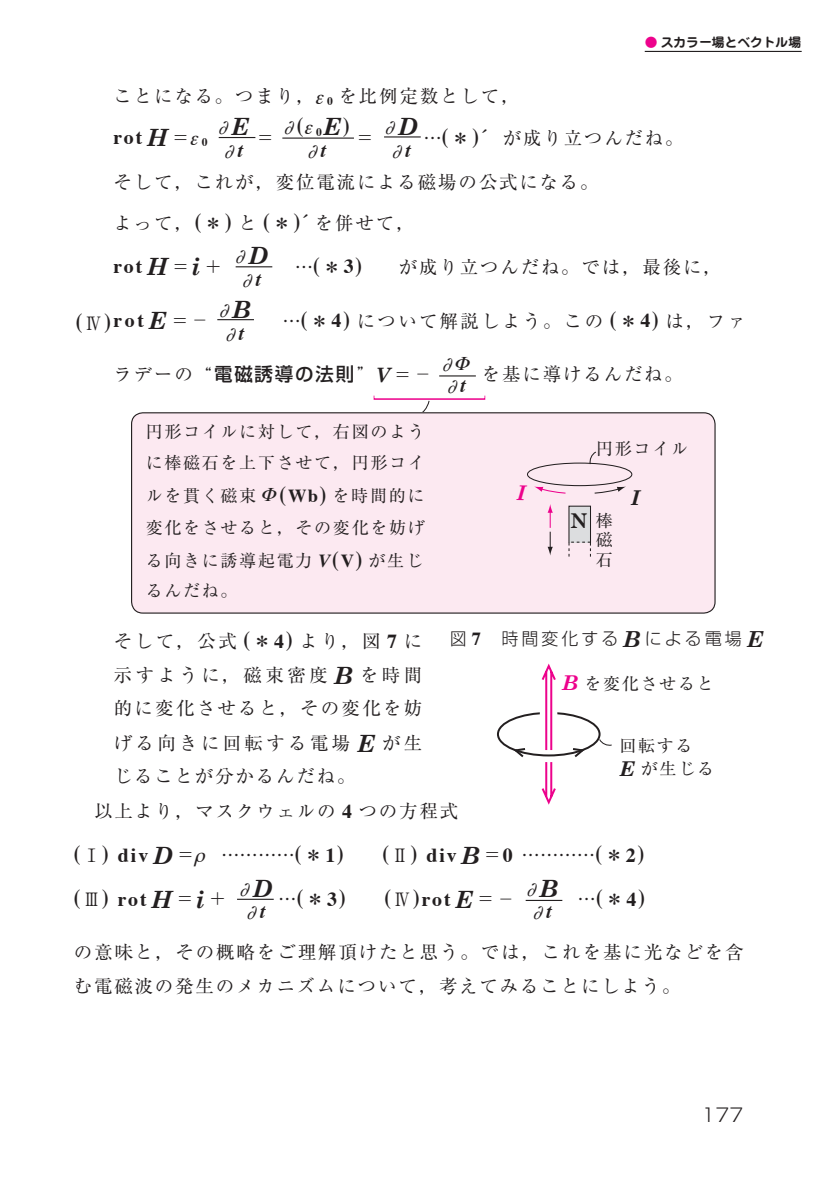
<style>
.page{position:relative;width:840px;height:1191px;background:#fff}
.page>*{position:absolute;margin:0;border:0;box-sizing:border-box;transform-origin:0 0}
.t1{font:italic 700 23.8px "Century Schoolbook";color:#231f20}
.t2{font:700 22.8px "Times";color:#231f20;scale:.87 1}
.t3{font:italic 700 20.4px "Century Schoolbook";color:#231f20}
.t4{font:700 20.4px "Century Schoolbook";color:#231f20}
.t5{font:700 19.8px "Times";letter-spacing:.1em;color:#231f20}
.t6{font:italic 700 19.8px "Times";color:#231f20}
.t7{font:18.4px/40.4px "Ryumin";letter-spacing:.1em;color:#231f20}
.t8{font:18.4px "Ryumin";letter-spacing:.125em;color:#231f20}
.t9{font:500 18.4px "Shin Go";letter-spacing:.1em;color:#231f20}
.t10{font:18.4px "Ryumin";letter-spacing:.185em;color:#231f20}
.t11{font:18.4px "Ryumin";letter-spacing:.18em;color:#231f20}
.t12{font:300 18.4px "Shin Go";color:#231f20}
.t13{font:17px/32.2px "Ryumin";letter-spacing:.1em;color:#231f20;text-align:justify}
.t14{font:300 17px "Shin Go";letter-spacing:.175em;color:#231f20}
.t15{font:700 12.8px "Jun 501";color:#231f20}
.s1{color:#ed028c}
.s2{font-family:"Century Schoolbook";font-style:italic;font-size:23.8px}
.s3{font-family:"Shin Go";font-weight:300;font-size:17px}
.s4{font-family:"Times";font-weight:700;font-size:22.8px}
.s5{font-family:"Times";font-weight:700}
.s6{font-family:"Times";font-weight:700;font-size:19.8px}
.s7{font-family:"Ryumin";font-weight:400}
.s8{font-family:"Century Schoolbook";font-weight:700;font-style:italic;font-size:19.8px}
.s9{font-weight:300;font-size:17px}
.s10{font-weight:300;font-size:15.6px}
.s11{font-family:"Shin Go";font-weight:300;font-size:15.6px}
.s12{font-family:"Ryumin";font-weight:400;font-size:18.4px}
.s13{font-family:"Times";font-weight:700;font-size:18.4px}
.s14{font-family:"Times";font-weight:700;font-style:italic;font-size:18.4px}
.s15{font-family:"Century Schoolbook";font-weight:700;font-style:italic;font-size:22.2px}
.s16{font-family:"Century Schoolbook";font-weight:700;font-style:italic;font-size:23.8px}
.s17{font-size:22.8px}
.s18{font-family:"Century Schoolbook";font-weight:700;font-style:italic;font-size:20.4px;color:#ed028c}
.s19{font-family:"Century Schoolbook";font-weight:700;font-style:italic;font-size:20.4px}
.s20{font-size:19.8px}
.s21{font-family:"Koz Min Pro";font-weight:400}
</style>
<div class="page">
<hr style="left:644px;top:51px;width:157px;height:1px;background:#231f20">
<svg style="left:510px;top:663px;width:76px;height:141px"></svg>
<div style="left:131px;top:413px;width:583px;height:200px;background:#fce9f1;border-radius:11px"></div>
<div style="left:131px;top:412px;width:584px;height:201px;border:1px solid #231f20;border-radius:11px"></div>
<svg style="left:421px;top:399px;width:9px;height:14px"></svg>
<hr style="left:439px;top:375px;width:36px;height:1px;background:#231f20">
<hr style="left:217px;top:319px;width:37px;height:1px;background:#231f20">
<hr style="left:235px;top:266px;width:37px;height:1px;background:#231f20">
<hr style="left:218px;top:137px;width:37px;height:1px;background:#231f20">
<hr style="left:384px;top:136px;width:36px;height:1px;background:#231f20">
<hr style="left:282px;top:137px;width:72px;height:2px;background:#231f20">
<hr style="left:525px;top:900px;width:37px;height:1px;background:#231f20">
<hr style="left:237px;top:898px;width:36px;height:2px;background:#231f20">
<div style="left:526px;top:462px;width:106px;height:24px;border:1px solid #231f20;border-radius:50%"></div>
<svg style="left:594px;top:486px;width:31px;height:8px"></svg>
<svg style="left:534px;top:486px;width:32px;height:8px"></svg>
<div style="left:568px;top:506px;width:22px;height:37px;background:#dcdddf"></div>
<svg style="left:568px;top:541px;width:22px;height:16px"></svg>
<svg style="left:547px;top:504px;width:5px;height:51px"></svg>
<svg style="left:598px;top:738px;width:14px;height:8px"></svg>
<svg style="left:589px;top:451px;width:8px;height:14px"></svg>
<p class="t15" style="left:644px;top:33px;width:158px"><span class="s1">●</span> スカラー場とベクトル場</p>
<p class="t7" style="left:113px;top:76px;width:407px">ことになる。つまり， <sub>0</sub> を比例定数として，</p>
<p class="t5" style="left:113px;top:119px;width:95px">rot<span class="s2">H</span><span class="s3">＝</span> <sub>0</sub></p>
<p class="t2" style="left:283px;top:103px;width:78px">∂( <sub>0</sub><span class="s2">E</span>)</p>
<p class="t6" style="left:306px;top:132px;width:21px">∂t</p>
<p class="t1" style="left:217px;top:112px;width:33px">∂E</p>
<p class="t6" style="left:223px;top:132px;width:21px">∂t</p>
<p class="t1" style="left:384px;top:112px;width:35px">∂D</p>
<p class="t6" style="left:391px;top:132px;width:21px">∂t</p>
<p class="t7" style="left:423px;top:117px;width:261px">…<span class="s4">(</span>＊<span class="s4">)</span><span class="s5">´</span> が成り立つんだね。</p>
<p class="t7" style="left:113px;top:162px;width:486px">そして，これが，変位電流による磁場の公式になる。よって，<span class="s4">(</span>＊<span class="s4">)</span> と <span class="s4">(</span>＊<span class="s4">)</span><span class="s5">´</span> を併せて，</p>
<p class="t5" style="left:113px;top:248px;width:110px">rot<span class="s2">H</span><span class="s3">＝</span><span class="s2">i</span><span class="s3">＋</span></p>
<p class="t14" style="left:257px;top:127px;width:19px">＝</p>
<p class="t14" style="left:356px;top:127px;width:19px">＝</p>
<p class="t1" style="left:234px;top:241px;width:35px">∂D</p>
<p class="t6" style="left:241px;top:261px;width:21px">∂t</p>
<p class="t7" style="left:294px;top:246px;width:69px">…<span class="s4">(</span>＊<span class="s6">3</span><span class="s4">)</span></p>
<p class="t7" style="left:399px;top:246px;width:324px">が成り立つんだね。では，最後に，</p>
<p class="t1" style="left:218px;top:295px;width:33px">∂B</p>
<p class="t6" style="left:225px;top:315px;width:21px">∂t</p>
<p class="t8" style="left:282px;top:310px;width:464px">…<span class="s4">(</span>＊<span class="s6">4</span><span class="s4">)</span> について解説しよう。この <span class="s4">(</span>＊<span class="s6">4</span><span class="s4">)</span> は，ファ</p>
<p class="t9" style="left:113px;top:362px;width:318px"><span class="s7">ラデーの“</span>電磁誘導の法則<span class="s7">”</span><span class="s8">V</span> <span class="s9">＝</span> <span class="s10">−</span></p>
<p class="t6" style="left:446px;top:367px;width:21px">∂t</p>
<p class="t5" style="left:113px;top:301px;width:96px">rot<span class="s2">E</span><span class="s3">＝</span><span class="s11">−</span></p>
<p class="t2" style="left:76px;top:300px;width:42px">(<span class="s12">Ⅳ</span>)</p>
<p class="t7" style="left:481px;top:354px;width:202px">を基に導けるんだね。</p>
<p class="t13" style="left:146px;top:415px;width:280px">円形コイルに対して，右図のように棒磁石を上下させて，円形コイルを貫く磁束 <span class="s4">(</span><span class="s13">Wb</span><span class="s4">)</span> を時間的に変化をさせると，その変化を妨げる向きに誘導起電力 <span class="s14">V</span><span class="s4">(</span><span class="s13">V</span><span class="s4">)</span> が生じ</p>
<p class="t13" style="left:146px;top:574px;width:93px">るんだね。</p>
<p class="t13" style="left:595px;top:432px;width:93px">円形コイル</p>
<p class="t4" style="left:570px;top:508px;width:19px">N</p>
<p class="t13" style="left:595px;top:510px;width:19px;line-height:19.8px">棒磁石</p>
<p class="t3" style="left:630px;top:485px;width:11px">I</p>
<p class="t14" style="left:449px;top:628px;width:315px">図 <span class="s13">7</span> 時間変化する <span class="s15">B</span>による電場 <span class="s15">E</span></p>
<p class="t7" style="left:114px;top:620px;width:310px">そして，公式 <span class="s4">(</span>＊<span class="s6">4</span><span class="s4">)</span> より，図 <span class="s6">7</span> に</p>
<p class="t10" style="left:114px;top:664px;width:310px">示すように，磁束密度 <span class="s16">B</span> を時間</p>
<p class="t8" style="left:114px;top:697px;width:310px">的に変化させると，その変化を妨</p>
<p class="t11" style="left:114px;top:732px;width:310px">げる向きに回転する電場 <span class="s16">E</span> が生</p>
<p class="t7" style="left:114px;top:756px;width:243px">じることが分かるんだね。</p>
<p class="t7" style="left:74px;top:790px;width:386px">　以上より，マスクウェルの <span class="s6">4</span> つの方程式</p>
<p class="t5" style="left:74px;top:836px;width:122px"><span class="s17">(</span><span class="s12">Ⅰ</span><span class="s17">)</span> div <span class="s2">D</span> <span class="s3">＝</span></p>
<p class="t7" style="left:221px;top:834px;width:124px">…………<span class="s4">(</span> ＊<span class="s6">1</span><span class="s4">)</span></p>
<p class="t7" style="left:382px;top:834px;width:263px"><span class="s4">(</span>Ⅱ<span class="s4">)</span> <span class="s6">div</span> <span class="s16">B</span> <span class="s3">＝</span><span class="s6">0</span> …………<span class="s4">(</span>＊<span class="s6">2</span><span class="s4">)</span></p>
<p class="t5" style="left:74px;top:880px;width:154px"><span class="s17">(</span><span class="s12">Ⅲ</span><span class="s17">)</span> rot <span class="s2">H</span> <span class="s3">＝</span><span class="s2">i</span> <span class="s3">＋</span></p>
<p class="t13" style="left:562px;top:667px;width:153px"><span class="s18">B</span> を変化させると</p>
<p class="t13" style="left:619px;top:734px;width:96px;line-height:22.6px">回転する<br><span class="s19">E</span> が生じる</p>
<p class="t1" style="left:239px;top:873px;width:35px">∂D</p>
<p class="t6" style="left:246px;top:893px;width:21px">∂t</p>
<p class="t1" style="left:525px;top:873px;width:33px">∂B</p>
<p class="t6" style="left:532px;top:893px;width:21px">∂t</p>
<p class="t2" style="left:278px;top:875px;width:272px"><span class="s12">…</span>(<span class="s12">＊</span><span class="s20">3</span>)<span class="s21">　</span> (<span class="s12">Ⅳ</span>)<span class="s20">rot</span> <span class="s2">E</span> <span class="s3">＝</span> <span class="s11">−</span></p>
<p class="t7" style="left:577px;top:878px;width:69px">…<span class="s4">(</span>＊<span class="s6">4</span><span class="s4">)</span></p>
<p class="t7" style="left:74px;top:935px;width:671px;line-height:34px">の意味と，その概略をご理解頂けたと思う。では，これを基に光などを含む電磁波の発生のメカニズムについて，考えてみることにしよう。</p>
<p class="t12" style="left:701px;top:1103px;width:43px">177</p>
</div>
